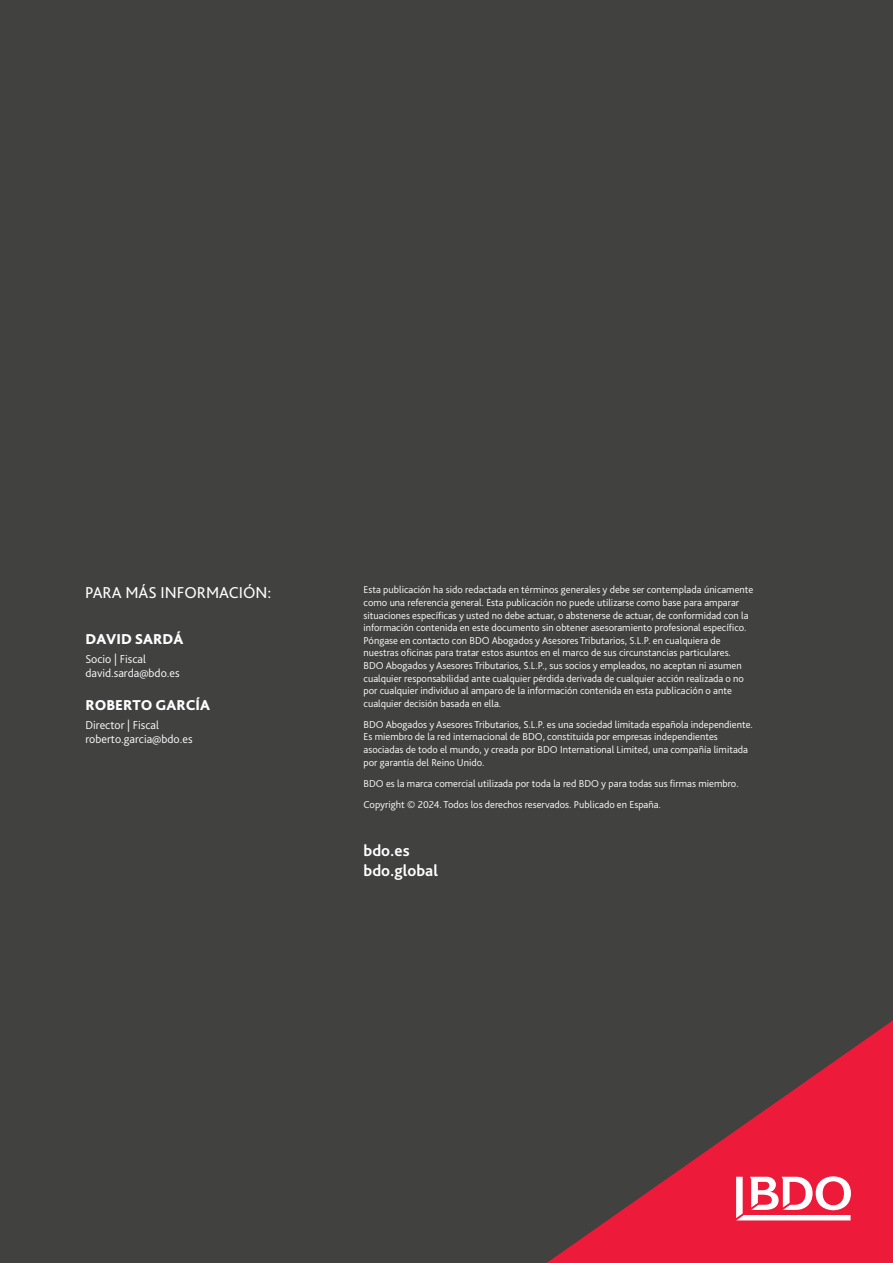
<style>
.page{position:relative;width:893px;height:1263px;background:#414140}
.page>*{position:absolute;margin:0;border:0;box-sizing:border-box;transform-origin:0 0}
.Back_Cover_Contacto{font:16.5px "Bliss Pro";color:#fff}
.Back_Cover_URLs{font:700 16.5px "Bliss Pro";color:#fff}
.Back_Cover_datos_contacto{font:800 15px "Bliss Pro";color:#fff}
.Back_Cover_datos_contacto-2{font:300 12px/14.4px "Bliss Pro";color:#fff}
.Back_Cover_disclaimer_text{font:300 10.5px/12.6px "Bliss Pro";color:#fff}
</style>
<div class="page">
<svg style="left:547px;top:1020px;width:346px;height:243px"></svg>
<svg style="left:736px;top:1176px;width:115px;height:44px;background:#f5899a"></svg>
<p class="Back_Cover_Contacto" style="left:85px;top:582px;width:188px">PARA MÁS INFORMACIÓN:</p>
<p class="Back_Cover_datos_contacto" style="left:85px;top:629px;width:100px">DAVID SARDÁ</p>
<p class="Back_Cover_datos_contacto-2" style="left:85px;top:651px;width:96px">Socio | Fiscal david.sarda@bdo.es</p>
<p class="Back_Cover_datos_contacto" style="left:85px;top:695px;width:126px">ROBERTO GARCÍA</p>
<p class="Back_Cover_datos_contacto-2" style="left:85px;top:717px;width:109px">Director | Fiscal roberto.garcia@bdo.es</p>
<p class="Back_Cover_disclaimer_text" style="left:364px;top:583px;width:391px">Esta publicación ha sido redactada en términos generales y debe ser contemplada únicamente como una referencia general. Esta publicación no puede utilizarse como base para amparar situaciones específicas y usted no debe actuar, o abstenerse de actuar, de conformidad con la información contenida en este documento sin obtener asesoramiento profesional específico.<br>Póngase en contacto con BDO Abogados y Asesores Tributarios, S.L.P. en cualquiera de nuestras oficinas para tratar estos asuntos en el marco de sus circunstancias particulares.<br>BDO Abogados y Asesores Tributarios, S.L.P., sus socios y empleados, no aceptan ni asumen cualquier responsabilidad ante cualquier pérdida derivada de cualquier acción realizada o no por cualquier individuo al amparo de la información contenida en esta publicación o ante cualquier decisión basada en ella.</p>
<p class="Back_Cover_disclaimer_text" style="left:364px;top:718px;width:391px">BDO Abogados y Asesores Tributarios, S.L.P. es una sociedad limitada española independiente.<br>Es miembro de la red internacional de BDO, constituida por empresas independientes asociadas de todo el mundo, y creada por BDO International Limited, una compañía limitada por garantía del Reino Unido.</p>
<p class="Back_Cover_disclaimer_text" style="left:364px;top:777px;width:377px">BDO es la marca comercial utilizada por toda la red BDO y para todas sus firmas miembro.</p>
<p class="Back_Cover_disclaimer_text" style="left:364px;top:798px;width:299px">Copyright © 2024. Todos los derechos reservados. Publicado en España.</p>
<p class="Back_Cover_URLs" style="left:364px;top:840px;width:48px">bdo.es</p>
<p class="Back_Cover_URLs" style="left:364px;top:860px;width:76px">bdo.global</p>
</div>
